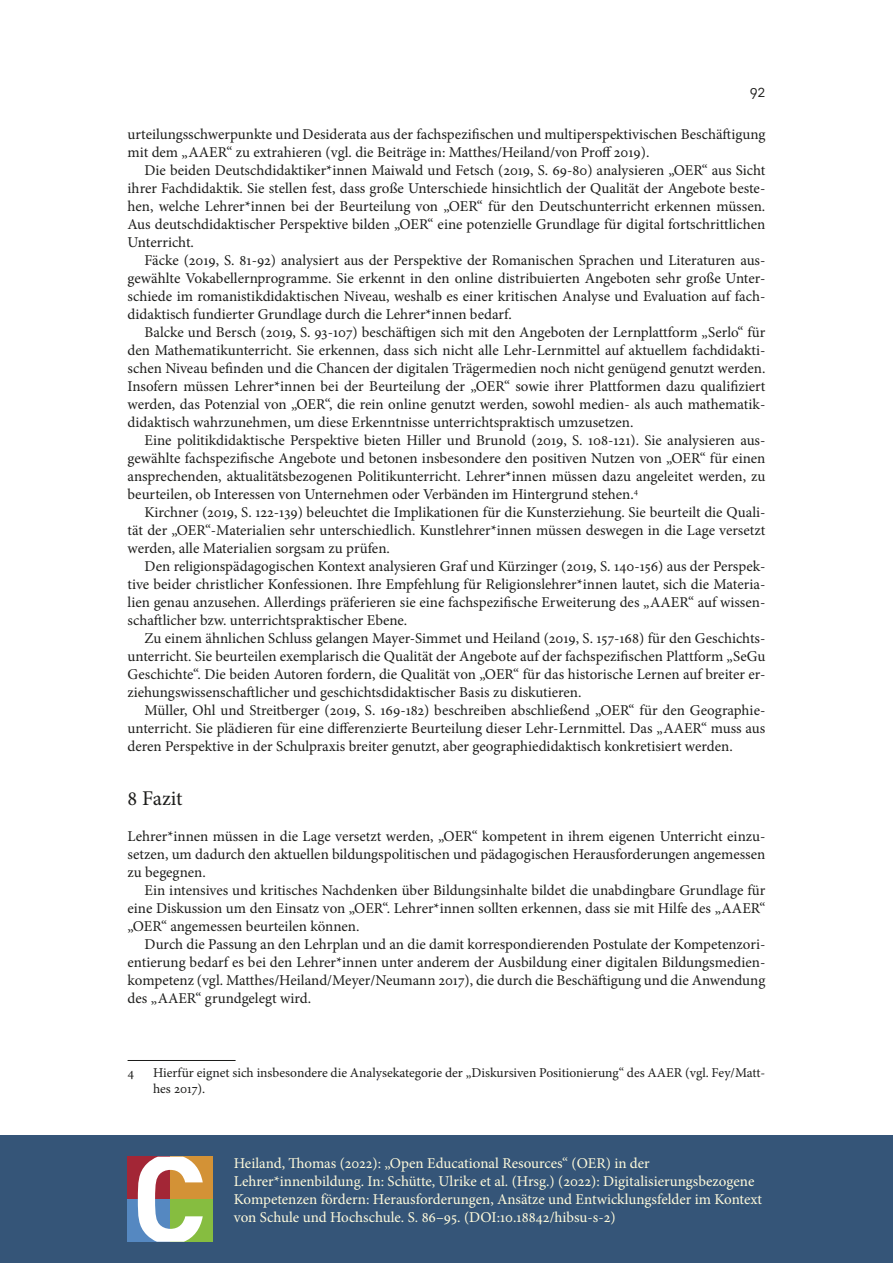
<style>
.page{position:relative;width:893px;height:1263px;background:#fff}
.page>*{position:absolute;margin:0;border:0;box-sizing:border-box;transform-origin:0 0}
.t1{font:21px "Minion Pro";letter-spacing:-.005em;color:#1d1d1b}
.t2{font:15px/18px "Minion Pro";color:#1d1d1b;text-align:justify}
.t3{font:15px/18px "Minion Pro";color:#fffbdc}
.t4{font:15px "DIN Pro";color:#1d1d1b}
.t5{font:13.5px/16.2px "Minion Pro";color:#1d1d1b}
</style>
<div class="page">
<div style="left:0;top:1135px;width:893px;height:128px;background:#355578"></div>
<div style="left:170px;top:1199px;width:43px;height:43px;background:#86bd40"></div>
<div style="left:170px;top:1157px;width:43px;height:42px;background:#d39236"></div>
<div style="left:128px;top:1199px;width:42px;height:43px;background:#5588c1"></div>
<div style="left:128px;top:1157px;width:42px;height:42px;background:#a32636"></div>
<svg style="left:138px;top:1157px;width:65px;height:85px"></svg>
<hr style="left:128px;top:1060px;width:108px;height:1px;background:#1d1d1b">
<p class="t4" style="left:750px;top:79px;width:17px">92</p>
<p class="t2" style="left:128px;top:125px;width:639px">urteilungsschwerpunkte und Desiderata aus der fachspezifischen und multiperspektivischen Beschäftigung mit dem „AAER“ zu extrahieren (vgl. die Beiträge in: Matthes/Heiland/von Proff 2019).</p>
<p class="t2" style="left:128px;top:161px;width:639px;text-indent:17px">Die beiden Deutschdidaktiker*innen Maiwald und Fetsch (2019, S. 69-80) analysieren „OER“ aus Sicht ihrer Fachdidaktik. Sie stellen fest, dass große Unterschiede hinsichtlich der Qualität der Angebote beste&shy;hen, welche Lehrer*innen bei der Beurteilung von „OER“ für den Deutschunterricht erkennen müssen.<br>Aus deutschdidaktischer Perspektive bilden „OER“ eine potenzielle Grundlage für digital fortschrittlichen Unterricht.</p>
<p class="t2" style="left:128px;top:251px;width:639px;text-indent:17px">Fäcke (2019, S. 81-92) analysiert aus der Perspektive der Romanischen Sprachen und Literaturen aus&shy;gewählte Vokabellernprogramme. Sie erkennt in den online distribuierten Angeboten sehr große Unter&shy;schiede im romanistikdidaktischen Niveau, weshalb es einer kritischen Analyse und Evaluation auf fach&shy;didaktisch fundierter Grundlage durch die Lehrer*innen bedarf.</p>
<p class="t2" style="left:128px;top:323px;width:639px;text-indent:17px">Balcke und Bersch (2019, S. 93-107) beschäftigen sich mit den Angeboten der Lernplattform „Serlo“ für den Mathematikunterricht. Sie erkennen, dass sich nicht alle Lehr-Lernmittel auf aktuellem fachdidakti&shy;schen Niveau befinden und die Chancen der digitalen Trägermedien noch nicht genügend genutzt werden.<br>Insofern müssen Lehrer*innen bei der Beurteilung der „OER“ sowie ihrer Plattformen dazu qualifiziert werden, das Potenzial von „OER“, die rein online genutzt werden, sowohl medien- als auch mathematik&shy;didaktisch wahrzunehmen, um diese Erkenntnisse unterrichtspraktisch umzusetzen.</p>
<p class="t2" style="left:128px;top:431px;width:639px;text-indent:17px">Eine politikdidaktische Perspektive bieten Hiller und Brunold (2019, S. 108-121). Sie analysieren aus&shy;gewählte fachspezifische Angebote und betonen insbesondere den positiven Nutzen von „OER“ für einen ansprechenden, aktualitätsbezogenen Politikunterricht. Lehrer*innen müssen dazu angeleitet werden, zu beurteilen, ob Interessen von Unternehmen oder Verbänden im Hintergrund stehen.<sup>4</sup></p>
<p class="t2" style="left:128px;top:503px;width:639px;text-indent:17px">Kirchner (2019, S. 122-139) beleuchtet die Implikationen für die Kunsterziehung. Sie beurteilt die Quali&shy;tät der „OER“-Materialien sehr unterschiedlich. Kunstlehrer*innen müssen deswegen in die Lage versetzt werden, alle Materialien sorgsam zu prüfen.</p>
<p class="t2" style="left:128px;top:557px;width:639px;text-indent:17px">Den religionspädagogischen Kontext analysieren Graf und Kürzinger (2019, S. 140-156) aus der Perspek&shy;tive beider christlicher Konfessionen. Ihre Empfehlung für Religionslehrer*innen lautet, sich die Materia&shy;lien genau anzusehen. Allerdings präferieren sie eine fachspezifische Erweiterung des „AAER“ auf wissen&shy;schaftlicher bzw. unterrichtspraktischer Ebene.</p>
<p class="t2" style="left:128px;top:629px;width:639px;text-indent:17px">Zu einem ähnlichen Schluss gelangen Mayer-Simmet und Heiland (2019, S. 157-168) für den Geschichts&shy;unterricht. Sie beurteilen exemplarisch die Qualität der Angebote auf der fachspezifischen Plattform „SeGu Geschichte“. Die beiden Autoren fordern, die Qualität von „OER“ für das historische Lernen auf breiter er&shy;ziehungswissenschaftlicher und geschichtsdidaktischer Basis zu diskutieren.</p>
<p class="t2" style="left:128px;top:701px;width:639px;text-indent:17px">Müller, Ohl und Streitberger (2019, S. 169-182) beschreiben abschließend „OER“ für den Geographie&shy;unterricht. Sie plädieren für eine differenzierte Beurteilung dieser Lehr-Lernmittel. Das „AAER“ muss aus deren Perspektive in der Schulpraxis breiter genutzt, aber geographiedidaktisch konkretisiert werden.</p>
<h1 class="t1" style="left:128px;top:784px;width:57px">8 Fazit</h1>
<p class="t2" style="left:128px;top:827px;width:639px">Lehrer*innen müssen in die Lage versetzt werden, „OER“ kompetent in ihrem eigenen Unterricht einzu&shy;setzen, um dadurch den aktuellen bildungspolitischen und pädagogischen Herausforderungen angemessen zu begegnen.</p>
<p class="t2" style="left:128px;top:881px;width:639px;text-indent:17px">Ein intensives und kritisches Nachdenken über Bildungsinhalte bildet die unabdingbare Grundlage für eine Diskussion um den Einsatz von „OER“. Lehrer*innen sollten erkennen, dass sie mit Hilfe des „AAER“ „OER“ angemessen beurteilen können.</p>
<p class="t2" style="left:128px;top:935px;width:639px;text-indent:17px">Durch die Passung an den Lehrplan und an die damit korrespondierenden Postulate der Kompetenzori&shy;entierung bedarf es bei den Lehrer*innen unter anderem der Ausbildung einer digitalen Bildungsmedien&shy;kompetenz (vgl. Matthes/Heiland/Meyer/Neumann 2017), die durch die Beschäftigung und die Anwendung des „AAER“ grundgelegt wird.</p>
<p class="t5" style="left:128px;top:1064px;width:8px">4</p>
<p class="t5" style="left:153px;top:1064px;width:614px">Hierfür eignet sich insbesondere die Analysekategorie der „Diskursiven Positionierung“ des AAER (vgl. Fey/Matt&shy;hes 2017).</p>
<p class="t3" style="left:234px;top:1154px;width:530px">Heiland, Thomas (2022): „Open Educational Resources“ (OER) in der Lehrer*innenbildung. In: Schütte, Ulrike et al. (Hrsg.) (2022): Digitalisierungsbezogene Kompetenzen fördern: Herausforderungen, Ansätze und Entwicklungsfelder im Kontext von Schule und Hochschule. S. 86–95. (DOI:10.18842/hibsu-s-2)</p>
</div>
